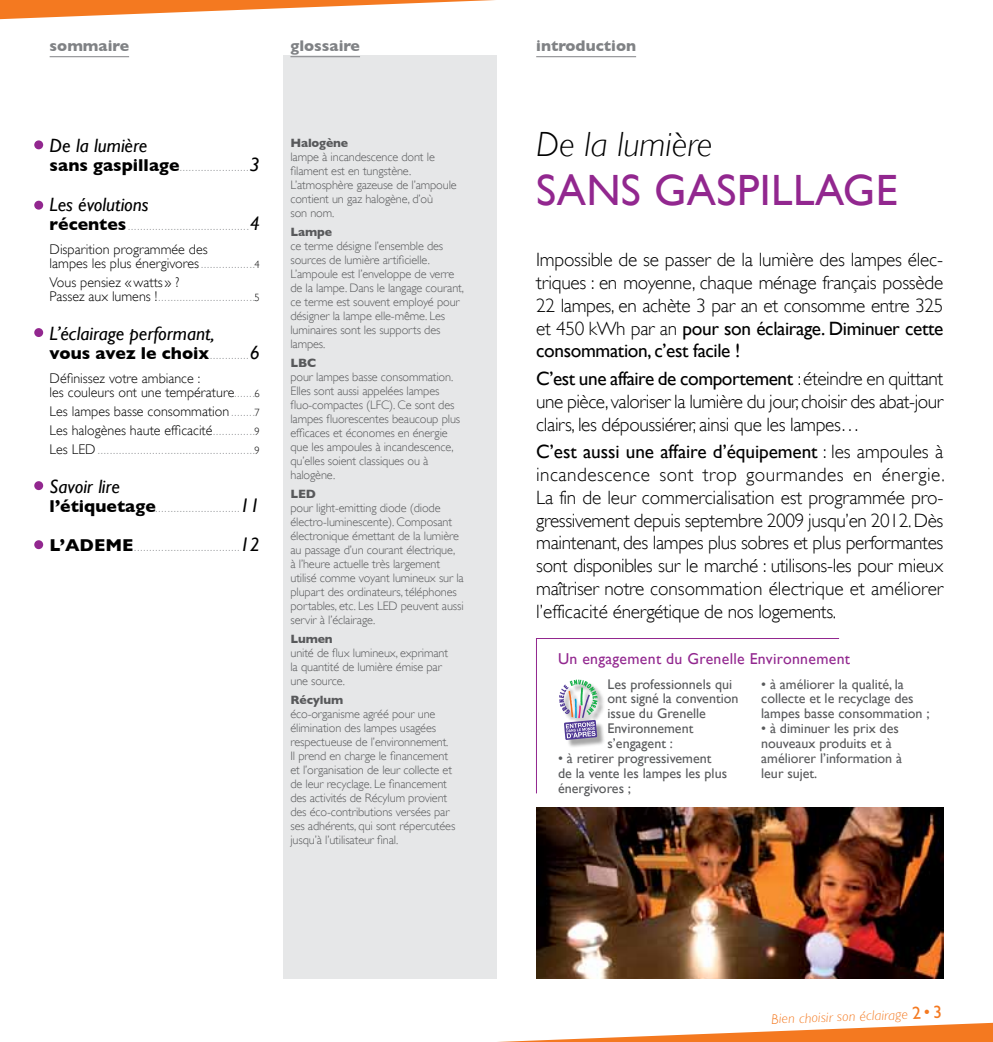
<style>
.page{position:relative;width:993px;height:1042px;background:#fff}
.page>*{position:absolute;margin:0;border:0;box-sizing:border-box;transform-origin:0 0}
.t1{font:43.75px "Gill Sans";letter-spacing:.01em;color:#92278f}
.t2{font:italic 300 35px "Gill Sans";color:#000}
.t3{font:300 19.25px/22.8px "Gill Sans";letter-spacing:-.02em;color:#000;text-align:justify}
.t4{font:italic 19.25px "Gill Sans";color:#000}
.t5{font:700 17.5px "Gill Sans";color:#000}
.t6{font:15.75px "Gill Sans";letter-spacing:.02em;color:#92278f}
.t7{font:700 15.75px "Gill Sans";color:#808285}
.t8{font:14px/14.9px "Gill Sans";color:#58595b}
.t9{font:300 14px/14px "Gill Sans";color:#000}
.t10{font:italic 300 14px "Gill Sans";color:#f47920}
.t11{font:300 12.25px/14px "Gill Sans";letter-spacing:-.01em;color:#58595b}
.t12{font:700 12.25px "Gill Sans";letter-spacing:-.01em;color:#58595b}
.t13{font:700 5.25px "Gill Sans";color:#939598}
.s1{font-weight:300;font-size:10.5px;color:#000}
.s2{font-weight:400}
.s3{font-weight:400;font-style:normal;font-size:17.5px}
.s4{font-style:normal;font-size:17.5px}
</style>
<div class="page">
<svg style="left:0;top:0;width:495px;height:20px"></svg>
<svg style="left:498px;top:1023px;width:494px;height:19px"></svg>
<hr style="left:536px;top:56px;width:100px;height:1px;background:#808285">
<div style="left:283px;top:56px;width:213px;height:923px;background:#e6e7e8"></div>
<hr style="left:50px;top:56px;width:79px;height:1px;background:#808285">
<hr style="left:290px;top:56px;width:70px;height:1px;background:#808285">
<div style="left:34px;top:140px;width:9px;height:9px;background:#92278f;border-radius:50%"></div>
<div style="left:34px;top:201px;width:9px;height:9px;background:#92278f;border-radius:50%"></div>
<div style="left:34px;top:328px;width:9px;height:9px;background:#92278f;border-radius:50%"></div>
<div style="left:34px;top:481px;width:9px;height:9px;background:#92278f;border-radius:50%"></div>
<div style="left:34px;top:540px;width:9px;height:9px;background:#92278f;border-radius:50%"></div>
<img style="left:536px;top:808px;width:407px;height:171px">
<svg style="left:536px;top:638px;width:303px;height:156px"></svg>
<p class="t7" style="left:50px;top:36px;width:81px">sommaire</p>
<p class="t7" style="left:290px;top:36px;width:71px">glossaire</p>
<h3 class="t4" style="left:50px;top:135px;width:99px">De la lumière</h3>
<h3 class="t5" style="left:50px;top:155px;width:131px">sans gaspillage</h3>
<p class="t13" style="left:180px;top:167px;width:67px">. . . . . . . . . . . . . . . . . . . . . .</p>
<h3 class="t4" style="left:250px;top:154px;width:12px">3</h3>
<h3 class="t4" style="left:50px;top:193px;width:101px">Les évolutions</h3>
<h3 class="t5" style="left:50px;top:214px;width:78px">récentes</h3>
<p class="t13" style="left:128px;top:225px;width:118px">. . . . . . . . . . . . . . . . . . . . . . . . . . . . . . . . . . . . . . .</p>
<h3 class="t4" style="left:250px;top:212px;width:12px">4</h3>
<p class="t9" style="left:50px;top:242px;width:159px">Disparition programmée des lampes les plus énergivores</p>
<p class="t13" style="left:201px;top:263px;width:60px">. . . . . . . . . . . . . . . . . <span class="s1">4</span></p>
<p class="t9" style="left:50px;top:275px;width:131px">Vous pensiez «watts» ?<br>Passez aux lumens !</p>
<p class="t13" style="left:159px;top:296px;width:102px">. . . . . . . . . . . . . . . . . . . . . . . . . . . . . . . <span class="s1">5</span></p>
<h3 class="t4" style="left:50px;top:322px;width:166px">L’éclairage performant,</h3>
<h3 class="t5" style="left:50px;top:343px;width:161px">vous avez le choix</h3>
<p class="t13" style="left:210px;top:354px;width:36px">. . . . . . . . . . . .</p>
<h3 class="t4" style="left:250px;top:342px;width:12px">6</h3>
<p class="t9" style="left:50px;top:371px;width:186px">Définissez votre ambiance :<br>les couleurs ont une température</p>
<p class="t13" style="left:235px;top:392px;width:27px">. . . . . . <span class="s1">6</span></p>
<p class="t9" style="left:50px;top:404px;width:181px">Les lampes basse consommation</p>
<p class="t13" style="left:232px;top:411px;width:30px">. . . . . . . <span class="s1">7</span></p>
<p class="t9" style="left:50px;top:423px;width:164px">Les halogènes haute efficacité</p>
<p class="t13" style="left:213px;top:430px;width:48px">. . . . . . . . . . . . . <span class="s1">9</span></p>
<p class="t9" style="left:50px;top:442px;width:47px">Les LED</p>
<p class="t13" style="left:98px;top:449px;width:163px">. . . . . . . . . . . . . . . . . . . . . . . . . . . . . . . . . . . . . . . . . . . . . . . . . . . <span class="s1">9</span></p>
<h3 class="t4" style="left:50px;top:475px;width:72px">Savoir lire</h3>
<h3 class="t5" style="left:50px;top:496px;width:108px">l’étiquetage</h3>
<p class="t13" style="left:156px;top:507px;width:82px">. . . . . . . . . . . . . . . . . . . . . . . . . . .</p>
<h3 class="t4" style="left:240px;top:495px;width:22px">11</h3>
<h3 class="t4" style="left:240px;top:534px;width:22px">12</h3>
<h3 class="t5" style="left:50px;top:535px;width:85px">L’ADEME</h3>
<p class="t13" style="left:135px;top:546px;width:103px">. . . . . . . . . . . . . . . . . . . . . . . . . . . . . . . . . .</p>
<p class="t12" style="left:290px;top:136px;width:59px">Halogène</p>
<p class="t11" style="left:290px;top:150px;width:168px">lampe à incandescence dont le filament est en tungstène.<br>L’atmosphère gazeuse de l’ampoule contient un gaz halogène, d’où<br>son nom.</p>
<p class="t12" style="left:290px;top:225px;width:43px">Lampe</p>
<p class="t11" style="left:290px;top:239px;width:175px">ce terme désigne l’ensemble des sources de lumière artificielle.<br>L’ampoule est l’enveloppe de verre de la lampe. Dans le langage courant, ce terme est souvent employé pour désigner la lampe elle-même. Les luminaires sont les supports des lampes.</p>
<p class="t12" style="left:290px;top:356px;width:27px">LBC</p>
<p class="t11" style="left:290px;top:370px;width:171px">pour lampes basse consommation.<br>Elles sont aussi appelées lampes fluo-compactes (LFC). Ce sont des lampes fluorescentes beaucoup plus efficaces et économes en énergie que les ampoules à incandescence, qu’elles soient classiques ou à halogène.</p>
<p class="t12" style="left:290px;top:487px;width:27px">LED</p>
<p class="t11" style="left:290px;top:501px;width:175px">pour light-emitting diode (diode électro-luminescente). Composant électronique émettant de la lumière au passage d’un courant électrique,<br>à l’heure actuelle très largement utilisé comme voyant lumineux sur la plupart des ordinateurs, téléphones portables, etc. Les LED peuvent aussi servir à l’éclairage.</p>
<p class="t12" style="left:290px;top:632px;width:44px">Lumen</p>
<p class="t11" style="left:290px;top:646px;width:159px">unité de flux lumineux, exprimant la quantité de lumière émise par une source.</p>
<p class="t12" style="left:290px;top:693px;width:54px">Récylum</p>
<p class="t11" style="left:290px;top:707px;width:166px">éco-organisme agréé pour une élimination des lampes usagées respectueuse de l’environnement.<br>Il prend en charge le financement et l’organisation de leur collecte et de leur recyclage. Le financement des activités de Récylum provient des éco-contributions versées par ses adhérents, qui sont répercutées jusqu’à l’utilisateur final.</p>
<p class="t7" style="left:536px;top:36px;width:101px">introduction</p>
<h2 class="t2" style="left:536px;top:124px;width:178px">De la lumière</h2>
<h1 class="t1" style="left:536px;top:165px;width:363px">sans gaspillage</h1>
<h3 class="t3" style="left:536px;top:248px;width:408px">Impossible de se passer de la lumière des lampes élec&shy;triques : en moyenne, chaque ménage français possède 22 lampes, en achète 3 par an et consomme entre 325 et 450 kWh par an <span class="s2">pour son éclairage. Diminuer cette consommation, c’est facile !</span></h3>
<h3 class="t3" style="left:536px;top:367px;width:408px"><span class="s2">C’est une affaire de comportement</span> : éteindre en quittant une pièce, valoriser la lumière du jour, choisir des abat-jour clairs, les dépoussiérer, ainsi que les lampes…</h3>
<p class="t3" style="left:536px;top:440px;width:410px"><span class="s2">C’est aussi une affaire d’équipement</span> : les ampoules à incandescence sont trop gourmandes en énergie.<br>La fin de leur commercialisation est programmée pro&shy;gressivement depuis septembre 2009 jusqu’en 2012. Dès maintenant, des lampes plus sobres et plus performantes sont disponibles sur le marché : utilisons-les pour mieux maîtriser notre consommation électrique et améliorer l’efficacité énergétique de nos logements.</p>
<p class="t6" style="left:558px;top:649px;width:293px">Un engagement du Grenelle Environnement</p>
<p class="t8" style="left:607px;top:676px;width:132px">Les professionnels qui ont signé la convention issue du Grenelle<br>Environnement s’engagent :</p>
<p class="t8" style="left:558px;top:750px;width:170px">• à retirer progressivement de la vente les lampes les plus énergivores ;</p>
<p class="t8" style="left:761px;top:676px;width:170px">• à améliorer la qualité, la collecte et le recyclage des lampes basse consommation ;</p>
<p class="t8" style="left:761px;top:721px;width:142px">• à diminuer les prix des nouveaux produits et à améliorer l’information à leur sujet.</p>
<p class="t10" style="left:770px;top:1011px;width:172px;rotate:-2deg">Bien choisir son éclairage <span class="s3">2</span><span class="s4">•</span><span class="s3">3</span></p>
</div>
